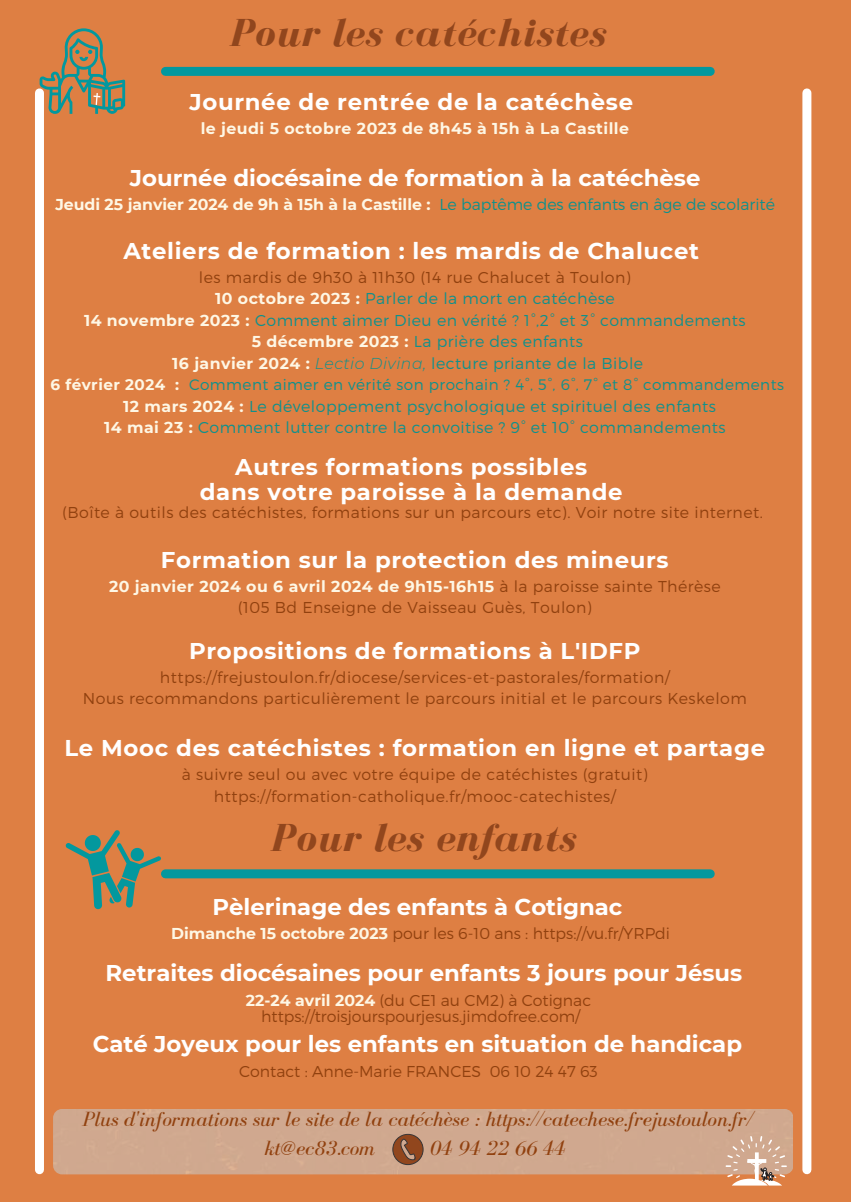
<style>
.page{position:relative;width:851px;height:1202px;background:#fff}
.page>*{position:absolute;margin:0;border:0;box-sizing:border-box;transform-origin:0 0}
.t1{font:italic 700 40.2px "Bodoni FLF";letter-spacing:.02em;color:#91461d}
.t2{font:700 22.8px/25.4px "Montserrat";letter-spacing:.03em;color:#fff;text-align:center}
.t3{font:700 22.8px "Montserrat";color:#fff}
.t4{font:italic 21.2px/28.2px "Bodoni FLF";color:#91410f}
.t5{font:300 15.8px/21.6px "Montserrat";letter-spacing:.03em;color:#91410f;text-align:center}
.t6{font:300 15.8px/21.6px "Montserrat";letter-spacing:.03em;color:#0f918c}
.t7{font:300 15.8px/15.8px "Montserrat";color:#91410f;text-align:center}
.t8{font:700 15.8px "Montserrat";color:#fef7e5}
.t9{font:700 15.8px "Montserrat";letter-spacing:.03em;color:#fef7e5}
.t10{font:300 15.2px "Montserrat";letter-spacing:.03em;color:#0f918c}
.s1{font-weight:300;color:#0f918c}
.s2{font-weight:700;color:#fef7e5}
.s3{font-style:italic}
</style>
<div class="page">
<div style="left:0;top:0;width:850px;height:1201px;background:#de7f43"></div>
<div style="left:53px;top:1109px;width:739px;height:65px;background:#d0a88f;border-radius:9px"></div>
<svg style="left:392px;top:1134px;width:31px;height:31px"></svg>
<div style="left:165px;top:67px;width:544px;height:9px;background:#03989e"></div>
<div style="left:35px;top:93px;width:9px;height:1076px;background:#fff"></div>
<div style="left:802px;top:93px;width:9px;height:1076px;background:#fff"></div>
<div style="left:165px;top:869px;width:544px;height:9px;background:#03989e"></div>
<svg style="left:65px;top:830px;width:96px;height:79px"></svg>
<svg style="left:40px;top:28px;width:85px;height:86px"></svg>
<svg style="left:725px;top:1136px;width:61px;height:49px;background:#d5b098"></svg>
<h1 class="t1" style="left:230px;top:11px;width:377px">Pour les catéchistes</h1>
<h2 class="t2" style="left:189px;top:89px;width:445px">Journée de rentrée de la catéchèse</h2>
<p class="t9" style="left:201px;top:119px;width:429px">le jeudi 5 octobre 2023 de 8h45 à 15h à La Castille</p>
<h2 class="t3" style="left:130px;top:164px;width:571px">Journée diocésaine de formation à la catéchèse</h2>
<p class="t8" style="left:55px;top:195px;width:720px">Jeudi 25 janvier 2024 de 9h à 15h à la Castille : <span class="s1">Le baptême des enfants en âge de scolarité</span></p>
<h2 class="t2" style="left:123px;top:238px;width:577px">Ateliers de formation : les mardis de Chalucet</h2>
<p class="t5" style="left:199px;top:265px;width:433px">les mardis de 9h30 à 11h30 (14 rue Chalucet à Toulon)</p>
<p class="t6" style="left:215px;top:287px;width:400px"><span class="s2">10 octobre 2023 :</span> Parler de la mort en catéchèse</p>
<p class="t6" style="left:84px;top:308px;width:662px"><span class="s2">14 novembre 2023 :</span> Comment aimer Dieu en vérité ? 1°,2° et 3° commandements</p>
<p class="t6" style="left:251px;top:330px;width:332px"><span class="s2">5 décembre 2023 :</span> La prière des enfants</p>
<p class="t6" style="left:172px;top:351px;width:472px"><span class="s2">16 janvier 2024 :</span> <span class="s3">Lectio Divina,</span> lecture priante de la Bible</p>
<p class="t10" style="left:50px;top:375px;width:734px"><span class="s2">6 février 2024 :</span> Comment aimer en vérité son prochain ? 4°, 5°, 6°, 7° et 8° commandements</p>
<p class="t6" style="left:104px;top:394px;width:622px;text-indent:19px"><span class="s2">12 mars 2024 :</span> Le développement psychologique et spirituel des enfants<br><span class="s2">14 mai 23 :</span> Comment lutter contre la convoitise ? 9° et 10° commandements</p>
<h2 class="t2" style="left:200px;top:454px;width:424px">Autres formations possibles<br>dans votre paroisse à la demande</h2>
<p class="t5" style="left:62px;top:501px;width:701px">(Boîte à outils des catéchistes, formations sur un parcours etc). Voir notre site internet.</p>
<h2 class="t2" style="left:161px;top:546px;width:509px">Formation sur la protection des mineurs</h2>
<p class="t5" style="left:109px;top:574px;width:612px"><span class="s2">20 janvier 2024 ou 6 avril 2024 de 9h15-16h15</span> à la paroisse sainte Thérèse (105 Bd Enseigne de Vaisseau Guès, Toulon)</p>
<h2 class="t2" style="left:189px;top:638px;width:453px">Propositions de formations à L'IDFP</h2>
<p class="t5" style="left:83px;top:665px;width:665px">https://frejustoulon.fr/diocese/services-et-pastorales/formation/<br>Nous recommandons particulièrement le parcours initial et le parcours Keskelom</p>
<h2 class="t2" style="left:64px;top:735px;width:701px">Le Mooc des catéchistes : formation en ligne et partage</h2>
<p class="t5" style="left:182px;top:763px;width:467px">à suivre seul ou avec votre équipe de catéchistes (gratuit) https://formation-catholique.fr/mooc-catechistes/</p>
<h1 class="t1" style="left:271px;top:816px;width:306px">Pour les enfants</h1>
<h2 class="t3" style="left:212px;top:892px;width:411px">Pèlerinage des enfants à Cotignac</h2>
<p class="t7" style="left:171px;top:925px;width:500px"><span class="s2">Dimanche 15 octobre 2023</span> pour les 6-10 ans : https://vu.fr/YRPdi</p>
<h2 class="t3" style="left:105px;top:959px;width:638px">Retraites diocésaines pour enfants 3 jours pour Jésus</h2>
<p class="t7" style="left:246px;top:992px;width:346px"><span class="s2">22-24 avril 2024</span> (du CE1 au CM2) à Cotignac https://troisjourspourjesus.jimdofree.com/</p>
<h2 class="t3" style="left:93px;top:1030px;width:650px">Caté Joyeux pour les enfants en situation de handicap</h2>
<p class="t7" style="left:239px;top:1062px;width:360px">Contact : Anne-Marie FRANCES 06 10 24 47 63</p>
<h3 class="t4" style="left:264px;top:1105px;width:489px;text-indent:-181px">Plus d'informations sur le site de la catéchèse : https://catechese.frejustoulon.fr/ kt@ec83.com</h3>
<h3 class="t4" style="left:429px;top:1133px;width:137px">04 94 22 66 44</h3>
</div>
